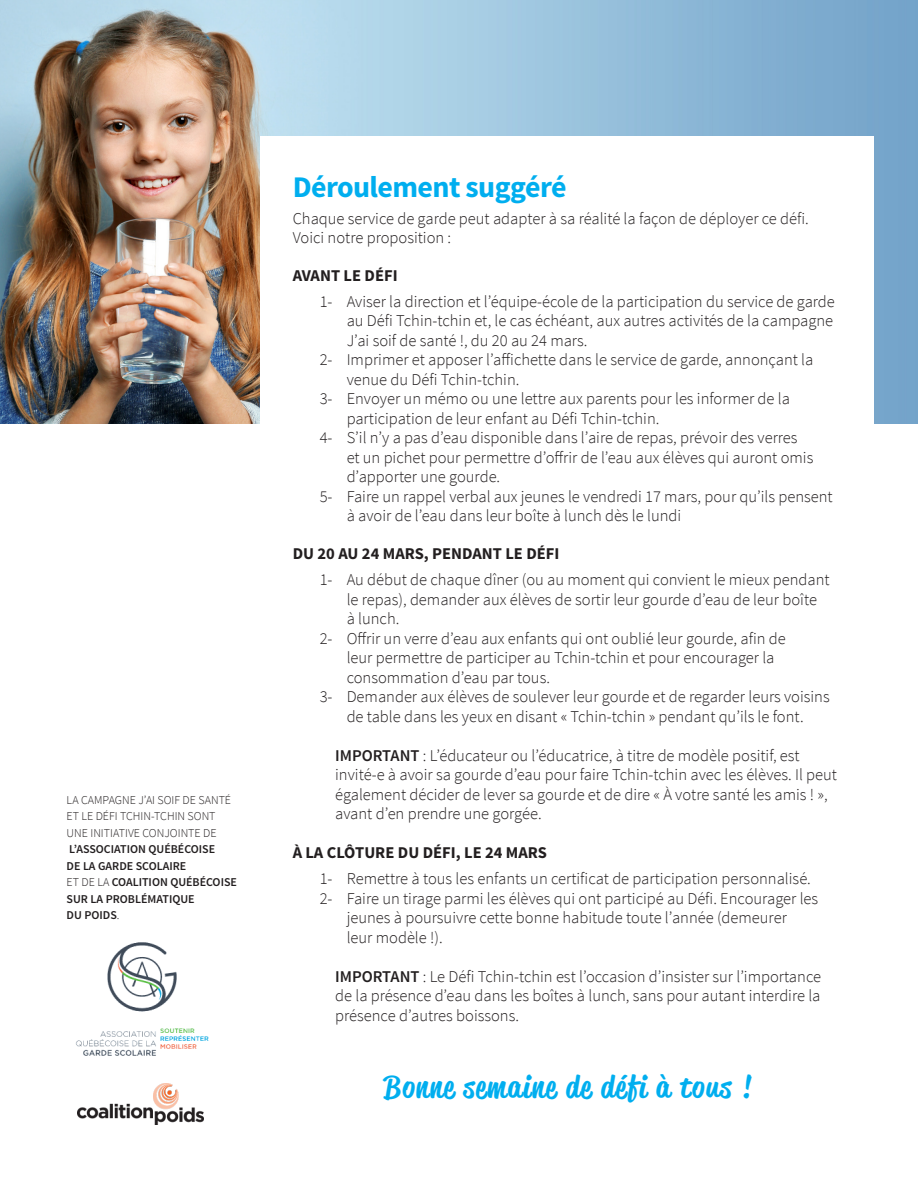
<style>
.page{position:relative;width:918px;height:1188px;background:#fff}
.page>*{position:absolute;margin:0;border:0;box-sizing:border-box;transform-origin:0 0}
.t1{font:500 30px "Reklame Script";letter-spacing:.05em;color:#00aeef}
.Heading_1{font:700 30px "Source Sans Pro";letter-spacing:-.02em;color:#00aeef}
.t2{font:300 16.5px/19.5px "Source Sans Pro";color:#231f20}
.t3{font:700 16.5px "Source Sans Pro";color:#231f20}
.t4{font:600 12px/16.5px "Source Sans Pro";color:#231f20}
.s1{font-weight:300}
.s2{font-weight:600}
</style>
<div class="page">
<img style="left:0;top:0;width:918px;height:423px">
<svg style="left:260px;top:136px;width:614px;height:287px"></svg>
<img style="left:75px;top:942px;width:134px;height:114px">
<img style="left:78px;top:1083px;width:125px;height:42px">
<p class="t4" style="left:67px;top:792px;width:172px"><span class="s1">LA CAMPAGNE J’AI SOIF DE SANTÉ<br>ET LE DÉFI TCHIN-TCHIN SONT<br>UNE INITIATIVE CONJOINTE DE<br></span>L’ASSOCIATION QUÉBÉCOISE<br>DE LA GARDE SCOLAIRE<br><span class="s1">ET DE LA</span> COALITION QUÉBÉCOISE<br>SUR LA PROBLÉMATIQUE<br>DU POIDS<span class="s1">.</span></p>
<p class="Heading_1" style="left:293px;top:168px;width:275px">Déroulement suggéré</p>
<p class="t2" style="left:293px;top:209px;width:518px">Chaque service de garde peut adapter à sa réalité la façon de déployer ce défi.<br>Voici notre proposition :</p>
<p class="t3" style="left:293px;top:265px;width:106px">AVANT LE DÉFI</p>
<p class="t2" style="left:347px;top:292px;width:490px;text-align:justify;text-indent:-27px">1- Aviser la direction et l’équipe-école de la participation du service de garde au Défi Tchin-tchin et, le cas échéant, aux autres activités de la campagne J’ai soif de santé !, du 20 au 24 mars.</p>
<p class="t2" style="left:347px;top:350px;width:468px;text-indent:-27px">2- Imprimer et apposer l’affichette dans le service de garde, annonçant la venue du Défi Tchin-tchin.</p>
<p class="t2" style="left:347px;top:389px;width:445px;text-indent:-27px">3- Envoyer un mémo ou une lettre aux parents pour les informer de la participation de leur enfant au Défi Tchin-tchin.</p>
<p class="t2" style="left:347px;top:428px;width:468px;text-indent:-27px">4- S’il n’y a pas d’eau disponible dans l’aire de repas, prévoir des verres et un pichet pour permettre d’offrir de l’eau aux élèves qui auront omis d’apporter une gourde.</p>
<p class="t2" style="left:347px;top:487px;width:488px;text-indent:-27px">5- Faire un rappel verbal aux jeunes le vendredi 17 mars, pour qu’ils pensent à avoir de l’eau dans leur boîte à lunch dès le lundi</p>
<p class="t3" style="left:293px;top:543px;width:268px">DU 20 AU 24 MARS, PENDANT LE DÉFI</p>
<p class="t2" style="left:347px;top:570px;width:484px;text-indent:-27px">1- Au début de chaque dîner (ou au moment qui convient le mieux pendant le repas), demander aux élèves de sortir leur gourde d’eau de leur boîte<br>à lunch.</p>
<p class="t2" style="left:347px;top:629px;width:441px;text-indent:-27px">2- Offrir un verre d’eau aux enfants qui ont oublié leur gourde, afin de leur permettre de participer au Tchin-tchin et pour encourager la consommation d’eau par tous.</p>
<p class="t2" style="left:320px;top:687px;width:512px;text-align:center">3- Demander aux élèves de soulever leur gourde et de regarder leurs voisins de table dans les yeux en disant « Tchin-tchin » pendant qu’ils le font.</p>
<p class="t2" style="left:335px;top:746px;width:503px"><span class="s2">IMPORTANT</span> : L’éducateur ou l’éducatrice, à titre de modèle positif, est invité-e à avoir sa gourde d’eau pour faire Tchin-tchin avec les élèves. Il peut également décider de lever sa gourde et de dire « À votre santé les amis ! », avant d’en prendre une gorgée.</p>
<p class="t3" style="left:293px;top:842px;width:256px">À LA CLÔTURE DU DÉFI, LE 24 MARS</p>
<p class="t2" style="left:320px;top:869px;width:493px">1- Remettre à tous les enfants un certificat de participation personnalisé.</p>
<p class="t2" style="left:347px;top:889px;width:473px;text-indent:-27px">2- Faire un tirage parmi les élèves qui ont participé au Défi. Encourager les jeunes à poursuivre cette bonne habitude toute l’année (demeurer<br>leur modèle !).</p>
<p class="t2" style="left:335px;top:967px;width:487px;text-align:justify"><span class="s2">IMPORTANT</span> : Le Défi Tchin-tchin est l’occasion d’insister sur l’importance de la présence d’eau dans les boîtes à lunch, sans pour autant interdire la présence d’autres boissons.</p>
<p class="t1" style="left:384px;top:1066px;width:369px">Bonne semaine de défi à tous !</p>
</div>
